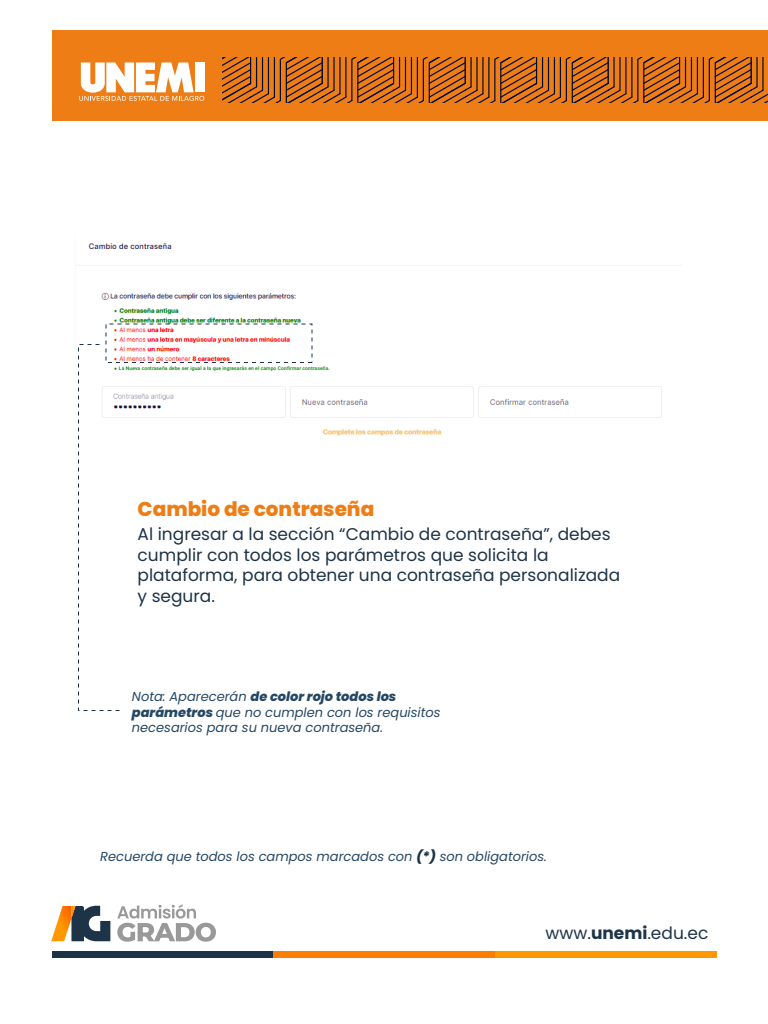
<style>
.page{position:relative;width:768px;height:1024px;background:#fff}
.page>*{position:absolute;margin:0;border:0;box-sizing:border-box;transform-origin:0 0}
.t1{font:800 20px "Poppins";color:#ee7d16}
.t2{font:17px/20.4px "Poppins";color:#1d3347}
.t3{font:italic 13px/15.6px "Poppins";color:#254763}
.t4{font:500 5px "Roboto";letter-spacing:.02em;color:#008000}
.s1{font-weight:800}
.s2{font-weight:800;color:#1c3247}
.s3{font-weight:700}
</style>
<div class="page">
<div style="left:52px;top:30px;width:716px;height:91px;background:#ee7d16"></div>
<div style="left:195px;top:63px;width:10px;height:29px;background:#fff"></div>
<svg style="left:79px;top:63px;width:125px;height:38px"></svg>
<svg style="left:222px;top:57px;width:546px;height:46px"></svg>
<img style="left:88px;top:243px;width:574px;height:193px">
<svg style="left:78px;top:344px;width:46px;height:367px"></svg>
<div style="left:119px;top:364px;width:170px;height:8px;background:#fff"></div>
<div style="left:52px;top:951px;width:222px;height:6px;background:#1c3247"></div>
<div style="left:273px;top:951px;width:222px;height:6px;background:#fc7e00"></div>
<div style="left:495px;top:951px;width:221px;height:6px;background:#fe9900"></div>
<svg style="left:51px;top:906px;width:59px;height:35px"></svg>
<svg style="left:117px;top:904px;width:99px;height:38px"></svg>
<p class="t4" style="left:119px;top:364px;width:212px">La Nueva contraseña debe ser igual a la que ingresarás en el campo Confirmar contraseña.</p>
<p class="t1" style="left:138px;top:498px;width:238px">Cambio de contraseña</p>
<p class="t2" style="left:138px;top:524px;width:484px">Al ingresar a la sección “Cambio de contraseña”, debes cumplir con todos los parámetros que solicita la plataforma, para obtener una contraseña personalizada y segura.</p>
<p class="t3" style="left:132px;top:689px;width:310px">Nota: Aparecerán <span class="s1">de color rojo todos los parámetros</span> que no cumplen con los requisitos necesarios para su nueva contraseña.</p>
<p class="t3" style="left:100px;top:849px;width:448px">Recuerda que todos los campos marcados con <span class="s2">(*)</span> son obligatorios.</p>
<p class="t2" style="left:546px;top:923px;width:164px">www.<span class="s3">unemi</span>.edu.ec</p>
</div>
